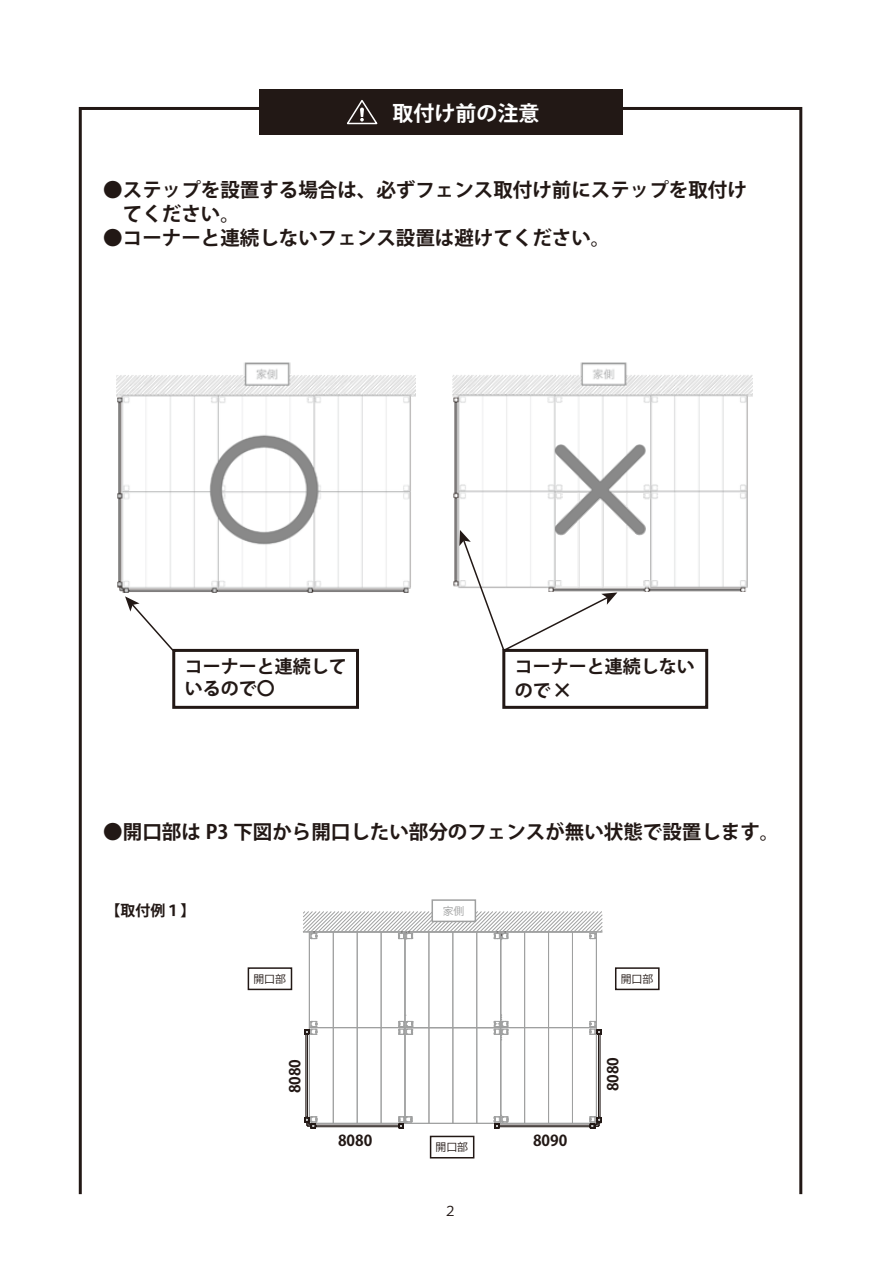
<style>
.page{position:relative;width:893px;height:1263px;background:#fff}
.page>*{position:absolute;margin:0;border:0;box-sizing:border-box;transform-origin:0 0}
.t1{font:700 21px "Koz Go Pr 6 N";color:#fff}
.t2{font:700 19.5px/24px "Koz Go Pr 6 N";color:#221815}
.t3{font:700 18px/22.5px "Koz Go Pr 6 N";color:#221815}
.t4{font:700 15px "Koz Go Pr 6 N";color:#221815}
.t5{font:13.5px "Koz Go Pr 6 N";color:#221815}
.t6{font:10.8px "Koz Go Pr 6 N";color:#221815}
.t7{font:10.8px "Koz Go Pr 6 N";color:#9fa0a0}
.s1{font-size:21px}
</style>
<div class="page">
<div style="left:259px;top:89px;width:364px;height:45px;background:#221815"></div>
<svg style="left:347px;top:100px;width:31px;height:25px"></svg>
<img style="left:452px;top:362px;width:300px;height:230px">
<div style="left:172px;top:649px;width:187px;height:60px;background:#fff;border:3px solid #221815"></div>
<div style="left:502px;top:649px;width:206px;height:60px;background:#fff;border:3px solid #221815"></div>
<img style="left:116px;top:362px;width:299px;height:230px">
<div style="left:500px;top:931px;width:97px;height:97px;background:#fff;border:1px solid #9fa0a0"></div>
<div style="left:309px;top:1027px;width:96px;height:97px;background:#fff;border:1px solid #9fa0a0"></div>
<div style="left:500px;top:1027px;width:97px;height:97px;background:#fff;border:1px solid #9fa0a0"></div>
<div style="left:405px;top:1027px;width:96px;height:97px;background:#fff;border:1px solid #9fa0a0"></div>
<svg style="left:494px;top:1020px;width:14px;height:15px"></svg>
<svg style="left:398px;top:1020px;width:15px;height:15px"></svg>
<svg style="left:303px;top:911px;width:300px;height:30px"></svg>
<div style="left:309px;top:932px;width:24px;height:96px;border:1px solid #9fa0a0"></div>
<div style="left:333px;top:932px;width:24px;height:96px;border:1px solid #9fa0a0"></div>
<div style="left:357px;top:932px;width:24px;height:96px;border:1px solid #9fa0a0"></div>
<div style="left:381px;top:932px;width:24px;height:96px;border:1px solid #9fa0a0"></div>
<div style="left:405px;top:932px;width:24px;height:96px;border:1px solid #9fa0a0"></div>
<div style="left:429px;top:932px;width:24px;height:96px;border:1px solid #9fa0a0"></div>
<div style="left:453px;top:932px;width:24px;height:96px;border:1px solid #9fa0a0"></div>
<div style="left:477px;top:932px;width:24px;height:96px;border:1px solid #9fa0a0"></div>
<div style="left:501px;top:932px;width:24px;height:96px;border:1px solid #9fa0a0"></div>
<div style="left:524px;top:932px;width:25px;height:96px;border:1px solid #9fa0a0"></div>
<div style="left:548px;top:932px;width:25px;height:96px;border:1px solid #9fa0a0"></div>
<div style="left:572px;top:932px;width:24px;height:96px;border:1px solid #9fa0a0"></div>
<div style="left:548px;top:1027px;width:25px;height:96px;border:1px solid #9fa0a0"></div>
<div style="left:524px;top:1027px;width:25px;height:96px;border:1px solid #9fa0a0"></div>
<div style="left:501px;top:1027px;width:24px;height:96px;border:1px solid #9fa0a0"></div>
<div style="left:477px;top:1027px;width:24px;height:96px;border:1px solid #9fa0a0"></div>
<div style="left:453px;top:1027px;width:24px;height:96px;border:1px solid #9fa0a0"></div>
<div style="left:429px;top:1027px;width:24px;height:96px;border:1px solid #9fa0a0"></div>
<div style="left:405px;top:1027px;width:24px;height:96px;border:1px solid #9fa0a0"></div>
<div style="left:381px;top:1027px;width:24px;height:96px;border:1px solid #9fa0a0"></div>
<div style="left:357px;top:1027px;width:24px;height:96px;border:1px solid #9fa0a0"></div>
<div style="left:333px;top:1027px;width:24px;height:96px;border:1px solid #9fa0a0"></div>
<div style="left:309px;top:1027px;width:24px;height:96px;border:1px solid #9fa0a0"></div>
<div style="left:431px;top:899px;width:45px;height:23px;background:#fff;border:2px solid #9fa0a0"></div>
<div style="left:248px;top:967px;width:44px;height:23px;background:#fff;border:2px solid #221815"></div>
<div style="left:615px;top:967px;width:45px;height:23px;background:#fff;border:2px solid #221815"></div>
<div style="left:430px;top:1136px;width:44px;height:22px;background:#fff;border:2px solid #221815"></div>
<svg style="left:304px;top:1021px;width:13px;height:14px"></svg>
<div style="left:305px;top:1034px;width:3px;height:83px;background:#c9caca;border:1px solid #221815"></div>
<svg style="left:398px;top:1116px;width:14px;height:13px"></svg>
<svg style="left:494px;top:1115px;width:14px;height:14px"></svg>
<div style="left:499px;top:1125px;width:91px;height:2px;background:#c9caca;border:1px solid #221815"></div>
<div style="left:315px;top:1125px;width:84px;height:2px;background:#c9caca;border:1px solid #221815"></div>
<svg style="left:304px;top:1116px;width:13px;height:13px"></svg>
<svg style="left:589px;top:1021px;width:13px;height:14px"></svg>
<div style="left:598px;top:1034px;width:2px;height:83px;background:#c9caca;border:1px solid #221815"></div>
<svg style="left:589px;top:1116px;width:13px;height:13px"></svg>
<svg style="left:459px;top:530px;width:158px;height:122px"></svg>
<svg style="left:125px;top:596px;width:50px;height:56px"></svg>
<p class="t1" style="left:393px;top:101px;width:148px">取付け前の注意</p>
<p class="t2" style="left:103px;top:178px;width:645px">●ステップを設置する場合は、必ずフェンス取付け前にステップを取付け　てください。</p>
<p class="t2" style="left:103px;top:226px;width:508px">●コーナーと連続しないフェンス設置は避けてください。</p>
<p class="t3" style="left:185px;top:655px;width:163px">コーナーと連続しているので〇</p>
<p class="t3" style="left:515px;top:654px;width:181px;line-height:24px">コーナーと連続しないので<span class="s1">×</span></p>
<p class="t2" style="left:103px;top:820px;width:678px">●開口部は P3 下図から開口したい部分のフェンスが無い状態で設置します。</p>
<p class="t4" style="left:105px;top:902px;width:91px">【取付例１】</p>
<p class="t7" style="left:443px;top:905px;width:23px">家側</p>
<p class="t6" style="left:253px;top:973px;width:34px">開口部</p>
<p class="t6" style="left:621px;top:973px;width:34px">開口部</p>
<p class="t4" style="left:286px;top:1093px;width:36px;rotate:-90deg">8080</p>
<p class="t4" style="left:605px;top:1091px;width:36px;rotate:-90deg">8080</p>
<p class="t4" style="left:338px;top:1132px;width:36px">8080</p>
<p class="t6" style="left:436px;top:1141px;width:34px">開口部</p>
<p class="t5" style="left:443px;top:1203px;width:15px">２</p>
<p class="t4" style="left:533px;top:1132px;width:36px">8090</p>
</div>
